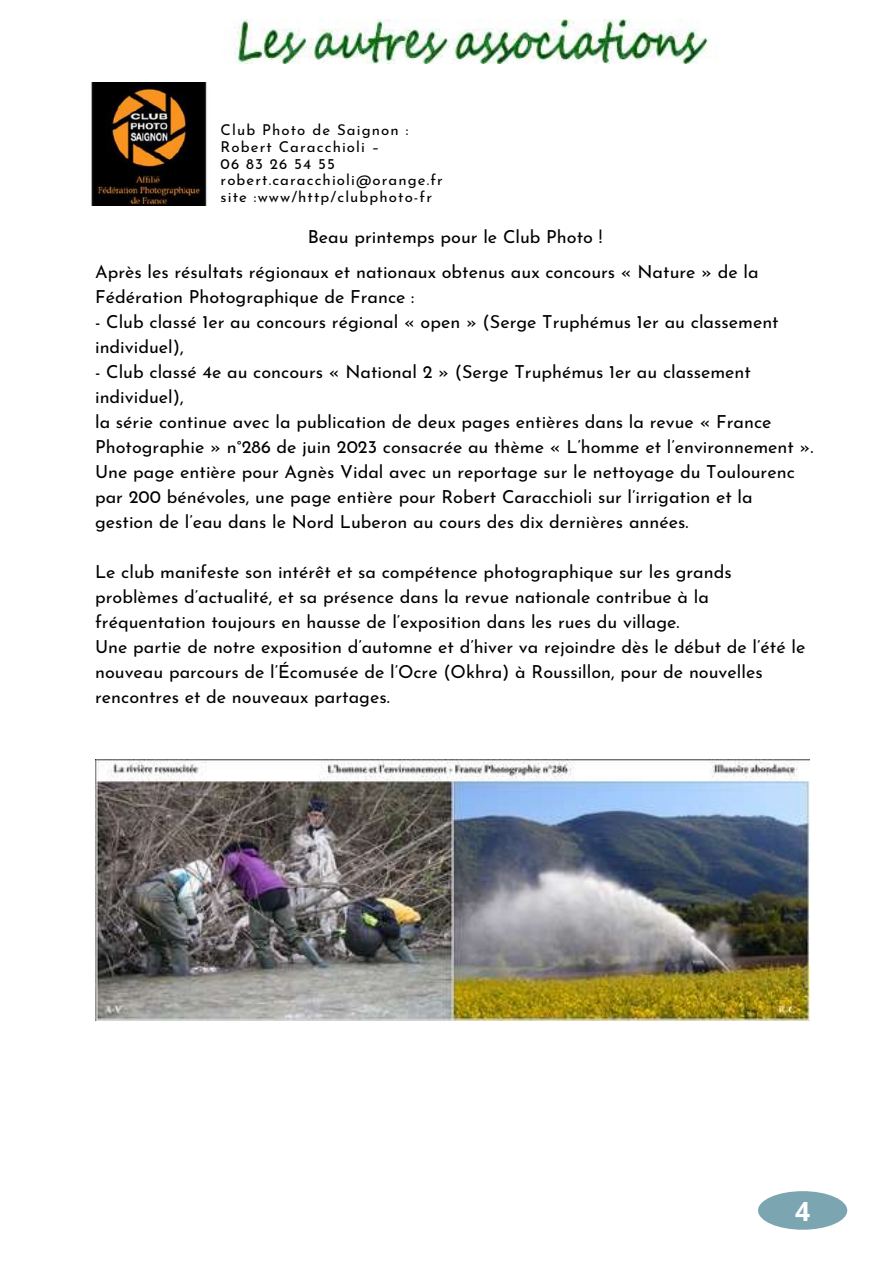
<style>
.page{position:relative;width:893px;height:1264px;background:#fff}
.page>*{position:absolute;margin:0;border:0;box-sizing:border-box;transform-origin:0 0}
.t1{font:700 26.4px "Open Sans";color:#fff}
.t2{font:18px/25px "Josefin Sans";color:#000}
.t3{font:15px/16.8px "Josefin Sans";letter-spacing:.075em;color:#000}
</style>
<div class="page">
<img style="left:235px;top:20px;width:482px;height:44px">
<img style="left:91px;top:83px;width:116px;height:122px">
<img style="left:95px;top:759px;width:714px;height:261px">
<div style="left:758px;top:1191px;width:89px;height:38px;background:#7ba5b0;border-radius:50%"></div>
<p class="t3" style="left:220px;top:123px;width:224px">Club Photo de Saignon :<br>Robert Caracchioli –<br>06 83 26 54 55 robert.caracchioli@orange.fr site :www/http/clubphoto-fr</p>
<p class="t2" style="left:95px;top:221px;width:665px;line-height:35px;text-indent:213px">Beau printemps pour le Club Photo !<br>Après les résultats régionaux et nationaux obtenus aux concours « Nature » de la</p>
<p class="t2" style="left:95px;top:286px;width:321px">Fédération Photographique de France :</p>
<p class="t2" style="left:95px;top:311px;width:685px">- Club classé 1er au concours régional « open » (Serge Truphémus 1er au classement individuel),</p>
<p class="t2" style="left:95px;top:361px;width:720px">- Club classé 4e au concours « National 2 » (Serge Truphémus 1er au classement individuel),<br>la série continue avec la publication de deux pages entières dans la revue « France Photographie » n°286 de juin 2023 consacrée au thème « L’homme et l’environnement ».<br>Une page entière pour Agnès Vidal avec un reportage sur le nettoyage du Toulourenc par 200 bénévoles, une page entière pour Robert Caracchioli sur l’irrigation et la gestion de l’eau dans le Nord Luberon au cours des dix dernières années.</p>
<p class="t2" style="left:95px;top:561px;width:711px">Le club manifeste son intérêt et sa compétence photographique sur les grands problèmes d’actualité, et sa présence dans la revue nationale contribue à la fréquentation toujours en hausse de l’exposition dans les rues du village.<br>Une partie de notre exposition d’automne et d’hiver va rejoindre dès le début de l’été le nouveau parcours de l’Écomusée de l’Ocre (Okhra) à Roussillon, pour de nouvelles rencontres et de nouveaux partages.</p>
<h1 class="t1" style="left:795px;top:1192px;width:17px">4</h1>
</div>
